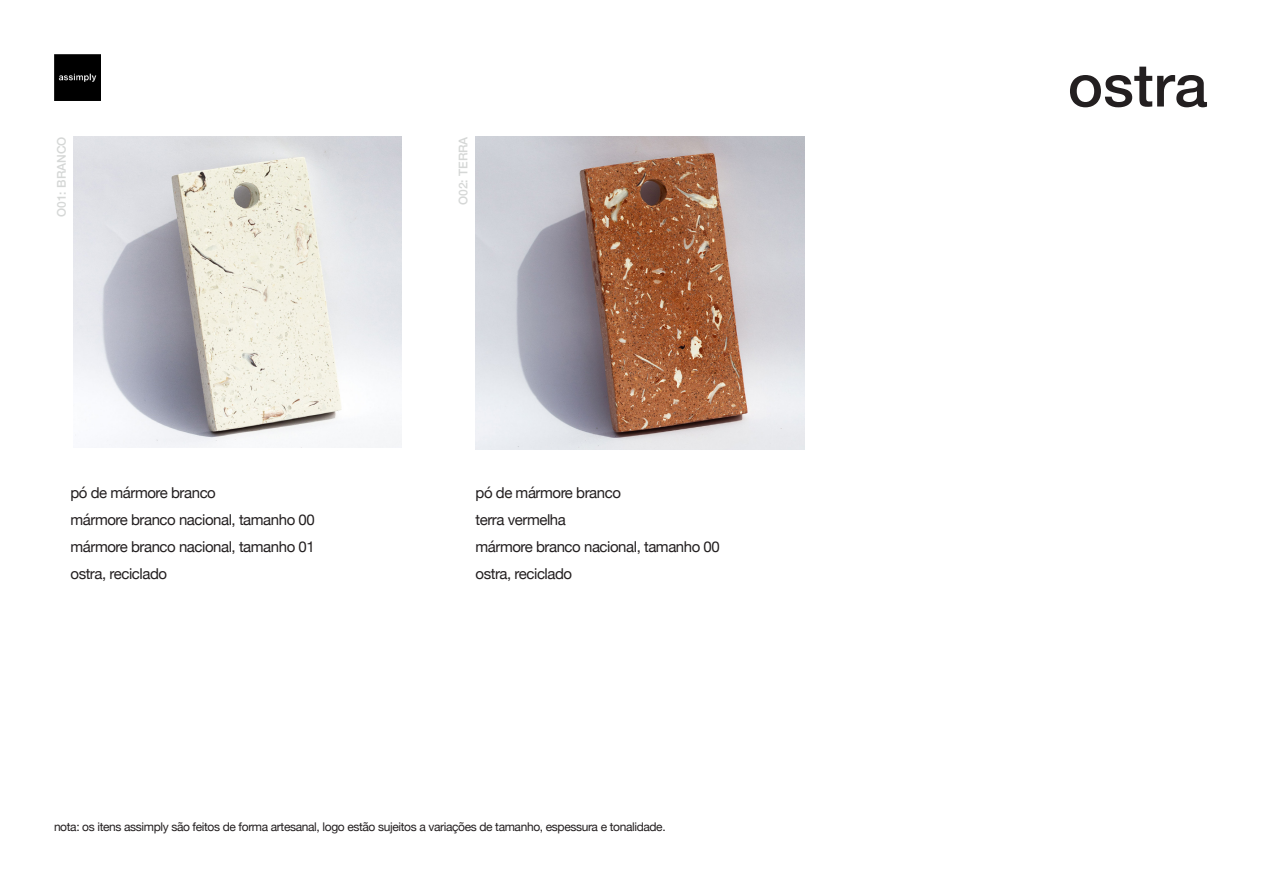
<style>
.page{position:relative;width:1263px;height:893px;background:#fff}
.page>*{position:absolute;margin:0;border:0;box-sizing:border-box;transform-origin:0 0}
.t1{font:500 59.4px "Helvetica Neue";color:#231f20}
.t2{font:15px "Helvetica Neue";letter-spacing:-.03em;color:#231f20}
.t3{font:12px "Helvetica Neue";letter-spacing:-.03em;color:#231f20}
.t4{font:500 12px "Helvetica Neue";color:#d5d7d6}
</style>
<div class="page">
<img style="left:54px;top:54px;width:46px;height:47px">
<img style="left:74px;top:137px;width:328px;height:310px">
<img style="left:475px;top:137px;width:330px;height:312px">
<p class="t4" style="left:52px;top:217px;width:82px;rotate:-90deg">O01: BRANCO</p>
<p class="t4" style="left:454px;top:205px;width:70px;rotate:-90deg">O02: TERRA</p>
<p class="t2" style="left:70px;top:482px;width:147px">pó de mármore branco</p>
<p class="t2" style="left:70px;top:509px;width:246px">mármore branco nacional, tamanho 00</p>
<p class="t2" style="left:70px;top:536px;width:246px">mármore branco nacional, tamanho 01</p>
<p class="t2" style="left:70px;top:563px;width:98px">ostra, reciclado</p>
<p class="t2" style="left:476px;top:482px;width:147px">pó de mármore branco</p>
<p class="t2" style="left:476px;top:509px;width:92px">terra vermelha</p>
<p class="t2" style="left:476px;top:536px;width:246px">mármore branco nacional, tamanho 00</p>
<p class="t2" style="left:476px;top:563px;width:98px">ostra, reciclado</p>
<p class="t3" style="left:54px;top:818px;width:613px">nota: os itens assimply são feitos de forma artesanal, logo estão sujeitos a variações de tamanho, espessura e tonalidade.</p>
<p class="t1" style="left:1068px;top:38px;width:141px">ostra</p>
</div>
